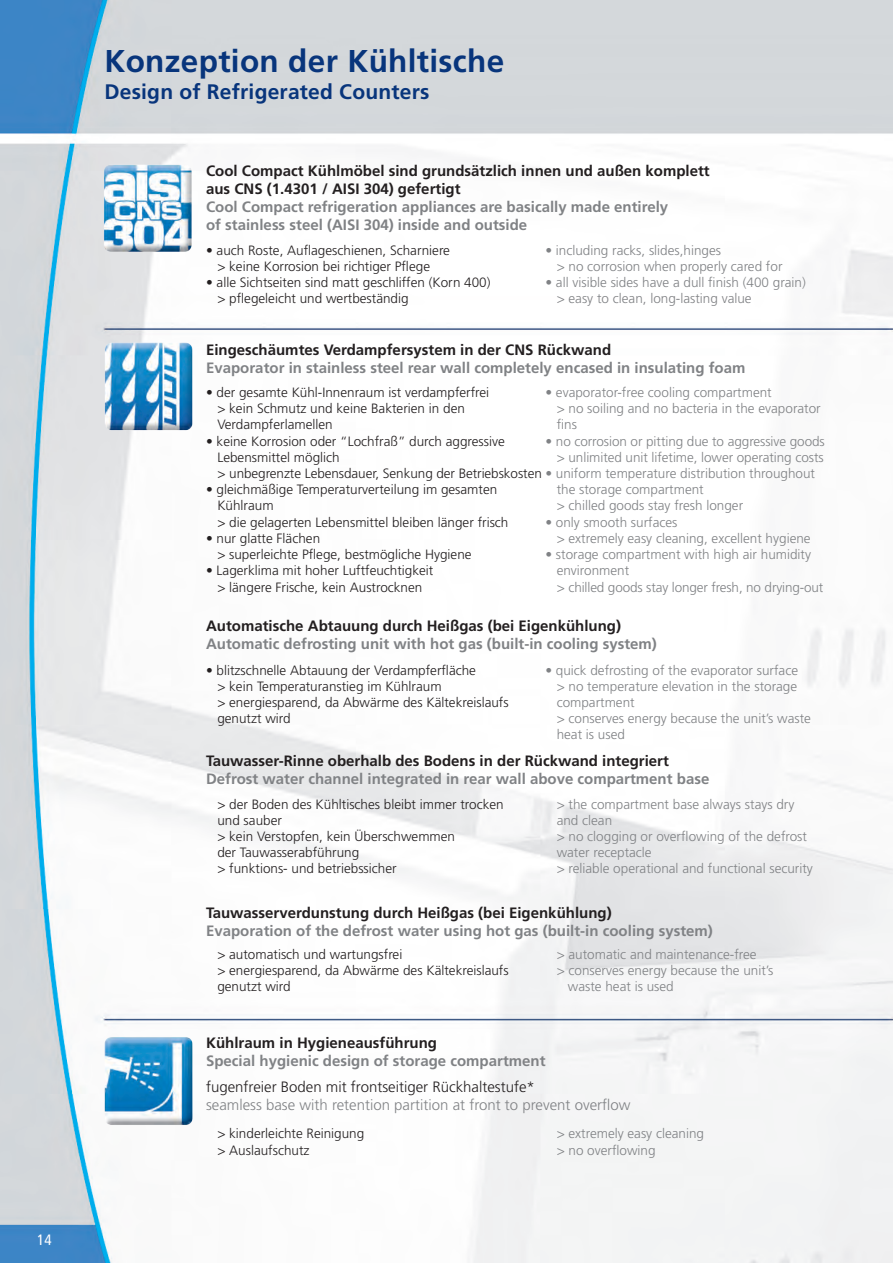
<style>
.page{position:relative;width:893px;height:1263px;background:#fff}
.page>*{position:absolute;margin:0;border:0;box-sizing:border-box;transform-origin:0 0}
.t1{font:700 31.5px "Frutiger LT Std";letter-spacing:.01em;color:#08357c}
.t2{font:700 21px "Frutiger LT Std";letter-spacing:.01em;color:#08357c}
.t3{font:700 15px "Frutiger LT Std";color:#808285}
.t4{font:700 15px "Frutiger LT Std";color:#231f20}
.t5{font:300 15px "Frutiger LT Std";color:#808285}
.t6{font:300 15px "Frutiger LT Std";color:#231f20}
.t7{font:condensed 15px "Frutiger LT Std";color:#fff}
.t8{font:300 13.5px/16.2px "Frutiger LT Std";color:#231f20}
.t9{font:300 13.5px/16.2px "Frutiger LT Std";color:#808285}
.s1{color:#808285}
</style>
<div class="page">
<img style="left:0;top:0;width:892px;height:1262px">
<img style="left:98px;top:337px;width:101px;height:101px">
<img style="left:99px;top:160px;width:96px;height:97px">
<img style="left:99px;top:1032px;width:99px;height:97px">
<p class="t7" style="left:37px;top:1230px;width:16px">14</p>
<p class="t1" style="left:104px;top:42px;width:401px">Konzeption der Kühltische</p>
<p class="t2" style="left:104px;top:79px;width:326px">Design of Refrigerated Counters</p>
<p class="t4" style="left:206px;top:162px;width:505px">Cool Compact Kühlmöbel sind grundsätzlich innen und außen komplett</p>
<p class="t4" style="left:206px;top:180px;width:256px">aus CNS (1.4301 / AISI 304) gefertigt</p>
<p class="t3" style="left:206px;top:198px;width:463px">Cool Compact refrigeration appliances are basically made entirely</p>
<p class="t3" style="left:206px;top:216px;width:322px">of stainless steel (AISI 304) inside and outside</p>
<p class="t8" style="left:206px;top:242px;width:245px">• auch Roste, Auflageschienen, Scharniere</p>
<p class="t8" style="left:217px;top:258px;width:214px">&gt; keine Korrosion bei richtiger Pflege</p>
<p class="t8" style="left:206px;top:275px;width:286px">• alle Sichtseiten sind matt geschliffen (Korn 400)</p>
<p class="t8" style="left:217px;top:291px;width:193px">&gt; pflegeleicht und wertbeständig</p>
<p class="t9" style="left:545px;top:242px;width:177px">• including racks, slides,hinges</p>
<p class="t9" style="left:556px;top:258px;width:227px">&gt; no corrosion when properly cared for</p>
<p class="t9" style="left:545px;top:275px;width:262px">• all visible sides have a dull finish (400 grain)</p>
<p class="t9" style="left:556px;top:291px;width:196px">&gt; easy to clean, long-lasting value</p>
<p class="t4" style="left:206px;top:340px;width:406px">Eingeschäumtes Verdampfersystem in der CNS Rückwand</p>
<p class="t3" style="left:206px;top:358px;width:541px">Evaporator in stainless steel rear wall completely encased in insulating foam</p>
<p class="t9" style="left:545px;top:384px;width:228px">• evaporator-free cooling compartment</p>
<p class="t9" style="left:556px;top:400px;width:265px">&gt; no soiling and no bacteria in the evaporator fins</p>
<p class="t9" style="left:545px;top:433px;width:281px">• no corrosion or pitting due to aggressive goods</p>
<p class="t9" style="left:556px;top:449px;width:268px">&gt; unlimited unit lifetime, lower operating costs</p>
<p class="t9" style="left:556px;top:481px;width:149px">the storage compartment</p>
<p class="t9" style="left:556px;top:498px;width:188px">&gt; chilled goods stay fresh longer</p>
<p class="t9" style="left:545px;top:514px;width:134px">• only smooth surfaces</p>
<p class="t9" style="left:556px;top:530px;width:255px">&gt; extremely easy cleaning, excellent hygiene</p>
<p class="t9" style="left:556px;top:546px;width:256px;text-indent:-11px">• storage compartment with high air humidity environment</p>
<p class="t9" style="left:556px;top:579px;width:268px">&gt; chilled goods stay longer fresh, no drying-out</p>
<p class="t8" style="left:206px;top:384px;width:285px">• der gesamte Kühl-Innenraum ist verdampferfrei</p>
<p class="t8" style="left:217px;top:400px;width:249px">&gt; kein Schmutz und keine Bakterien in den<br>Verdampferlamellen</p>
<p class="t8" style="left:217px;top:433px;width:289px;text-indent:-11px">• keine Korrosion oder “Lochfraß” durch aggressive<br>Lebensmittel möglich</p>
<p class="t8" style="left:217px;top:465px;width:599px">&gt; unbegrenzte Lebensdauer, Senkung der Betriebskosten <span class="s1">• uniform temperature distribution throughout</span></p>
<p class="t8" style="left:217px;top:481px;width:281px;text-indent:-11px">• gleichmäßige Temperaturverteilung im gesamten<br>Kühlraum</p>
<p class="t8" style="left:217px;top:514px;width:292px">&gt; die gelagerten Lebensmittel bleiben länger frisch</p>
<p class="t8" style="left:206px;top:530px;width:116px">• nur glatte Flächen</p>
<p class="t8" style="left:217px;top:546px;width:256px">&gt; superleichte Pflege, bestmögliche Hygiene</p>
<p class="t8" style="left:206px;top:562px;width:229px">• Lagerklima mit hoher Luftfeuchtigkeit</p>
<p class="t8" style="left:217px;top:579px;width:206px">&gt; längere Frische, kein Austrocknen</p>
<p class="t4" style="left:206px;top:617px;width:416px">Automatische Abtauung durch Heißgas (bei Eigenkühlung)</p>
<p class="t3" style="left:206px;top:635px;width:452px">Automatic defrosting unit with hot gas (built-in cooling system)</p>
<p class="t8" style="left:206px;top:662px;width:271px">• blitzschnelle Abtauung der Verdampferfläche</p>
<p class="t8" style="left:217px;top:678px;width:226px">&gt; kein Temperaturanstieg im Kühlraum</p>
<p class="t8" style="left:217px;top:694px;width:293px">&gt; energiesparend, da Abwärme des Kältekreislaufs genutzt wird</p>
<p class="t9" style="left:545px;top:662px;width:254px">• quick defrosting of the evaporator surface</p>
<p class="t9" style="left:556px;top:678px;width:242px">&gt; no temperature elevation in the storage compartment</p>
<p class="t9" style="left:556px;top:710px;width:256px">&gt; conserves energy because the unit’s waste heat is used</p>
<p class="t4" style="left:206px;top:752px;width:464px">Tauwasser-Rinne oberhalb des Bodens in der Rückwand integriert</p>
<p class="t3" style="left:206px;top:770px;width:504px">Defrost water channel integrated in rear wall above compartment base</p>
<p class="t8" style="left:217px;top:796px;width:288px">&gt; der Boden des Kühltisches bleibt immer trocken und sauber</p>
<p class="t8" style="left:217px;top:828px;width:239px">&gt; kein Verstopfen, kein Überschwemmen</p>
<p class="t8" style="left:217px;top:844px;width:143px">der Tauwasserabführung</p>
<p class="t8" style="left:217px;top:860px;width:181px">&gt; funktions- und betriebssicher</p>
<p class="t9" style="left:556px;top:796px;width:239px">&gt; the compartment base always stays dry and clean</p>
<p class="t9" style="left:556px;top:828px;width:252px">&gt; no clogging or overflowing of the defrost water receptacle</p>
<p class="t9" style="left:556px;top:860px;width:258px">&gt; reliable operational and functional security</p>
<p class="t4" style="left:206px;top:903px;width:407px">Tauwasserverdunstung durch Heißgas (bei Eigenkühlung)</p>
<p class="t3" style="left:206px;top:921px;width:508px">Evaporation of the defrost water using hot gas (built-in cooling system)</p>
<p class="t8" style="left:217px;top:946px;width:186px">&gt; automatisch und wartungsfrei</p>
<p class="t8" style="left:217px;top:962px;width:293px">&gt; energiesparend, da Abwärme des Kältekreislaufs genutzt wird</p>
<p class="t9" style="left:556px;top:946px;width:201px">&gt; automatic and maintenance-free</p>
<p class="t9" style="left:568px;top:962px;width:207px;text-indent:-11px">&gt; conserves energy because the unit’s waste heat is used</p>
<p class="t4" style="left:206px;top:1033px;width:232px">Kühlraum in Hygieneausführung</p>
<p class="t3" style="left:206px;top:1051px;width:341px">Special hygienic design of storage compartment</p>
<p class="t6" style="left:206px;top:1078px;width:330px">fugenfreier Boden mit frontseitiger Rückhaltestufe*</p>
<p class="t5" style="left:206px;top:1096px;width:426px">seamless base with retention partition at front to prevent overflow</p>
<p class="t8" style="left:217px;top:1125px;width:148px">&gt; kinderleichte Reinigung</p>
<p class="t8" style="left:217px;top:1142px;width:94px">&gt; Auslaufschutz</p>
<p class="t9" style="left:556px;top:1125px;width:149px">&gt; extremely easy cleaning</p>
<p class="t9" style="left:556px;top:1142px;width:100px">&gt; no overflowing</p>
</div>
